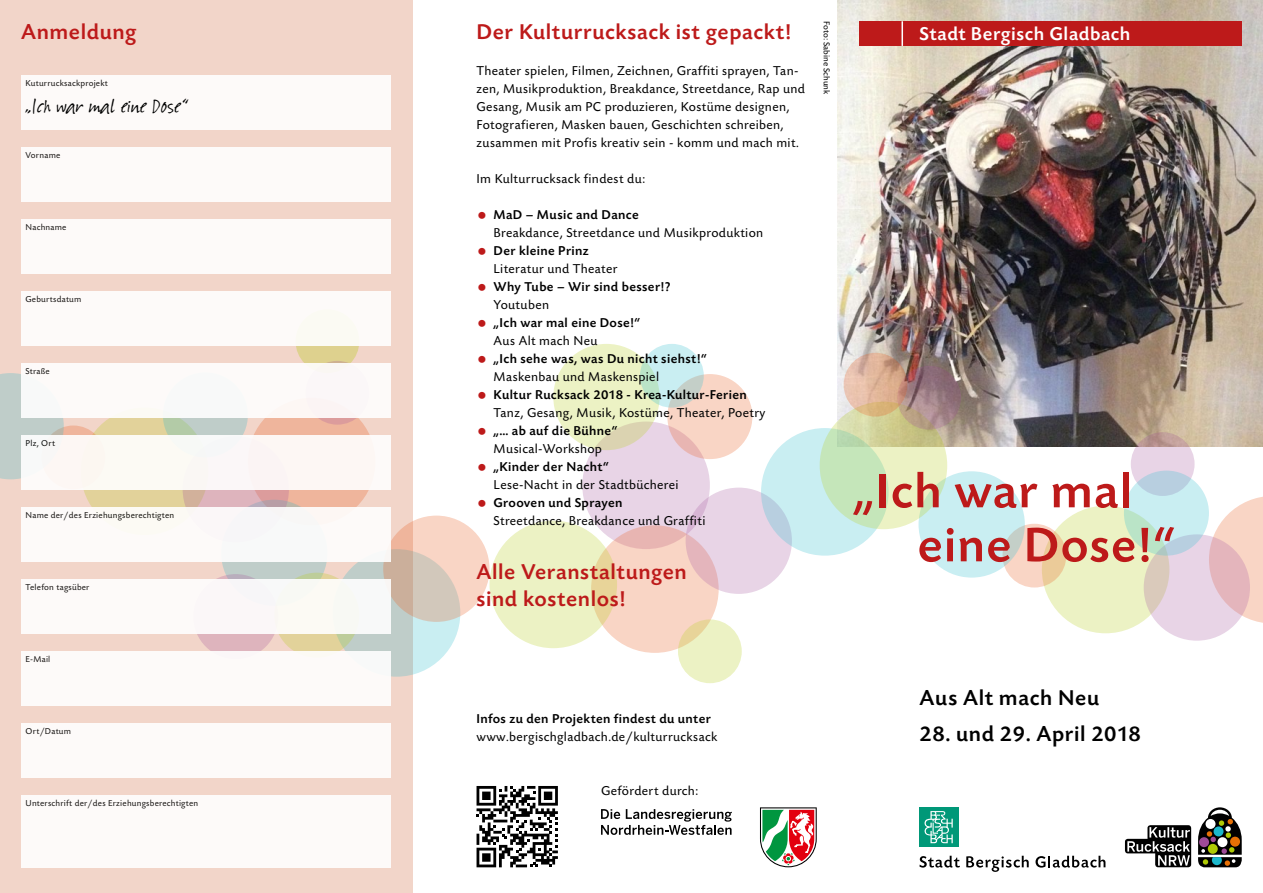
<style>
.page{position:relative;width:1263px;height:893px;background:#fff}
.page>*{position:absolute;margin:0;border:0;box-sizing:border-box;transform-origin:0 0}
.t1{font:500 51px/54px "Today Sans BEFOP";letter-spacing:.02em;color:#bd1a1a}
.t2{font:24px "Suomi Hand Script";letter-spacing:.025em;color:#000}
.t3{font:500 22.5px/27px "Today Sans BEFOP";letter-spacing:.025em;color:#bd1a1a}
.t4{font:500 22.5px "Today Sans BEFOP";letter-spacing:.025em;color:#000}
.t5{font:500 19.5px "Today Sans BEFOP";letter-spacing:.025em;color:#fff}
.t6{font:13.5px/18px "Today Sans BEFOP";letter-spacing:.025em;color:#000}
.t7{font:500 13.5px/18px "Today Sans BEFOP";letter-spacing:.025em;color:#000}
.t8{font:9px "Today Sans BEFOP";letter-spacing:.025em;color:#000}
.t9{font:9px "Today Sans BEFOP";color:#000}
.s1{font-weight:500;font-size:20.25px;color:#bd1a1a}
.s2{font-weight:500}
.s3{font-size:20.25px;color:#bd1a1a}
.s4{font-weight:400}
</style>
<div class="page">
<img style="left:838px;top:0;width:425px;height:446px">
<div style="left:0;top:0;width:412px;height:893px;background:#f2d5c9"></div>
<svg style="left:296px;top:309px;width:63px;height:64px"></svg>
<div style="left:582px;top:422px;width:128px;height:127px;background:#e8d4e6;border-radius:50%"></div>
<svg style="left:553px;top:344px;width:107px;height:106px;background:#eaeec2"></svg>
<svg style="left:667px;top:374px;width:85px;height:85px;background:#f7d2c3"></svg>
<svg style="left:640px;top:344px;width:64px;height:64px;background:#c6e6e2"></svg>
<div style="left:248px;top:398px;width:127px;height:127px;background:#efb59c;border-radius:50%"></div>
<svg style="left:221px;top:500px;width:106px;height:106px;background:#c2cfcb"></svg>
<svg style="left:193px;top:574px;width:85px;height:85px"></svg>
<svg style="left:333px;top:549px;width:127px;height:128px;background:#c3dad9"></svg>
<svg style="left:383px;top:516px;width:106px;height:106px;background:#e5c9b9"></svg>
<svg style="left:274px;top:573px;width:85px;height:85px"></svg>
<svg style="left:305px;top:361px;width:64px;height:64px"></svg>
<div style="left:81px;top:407px;width:127px;height:128px;background:#e2d29a;border-radius:50%"></div>
<svg style="left:183px;top:436px;width:106px;height:106px;background:#d8b1b3"></svg>
<svg style="left:163px;top:372px;width:85px;height:85px"></svg>
<svg style="left:41px;top:425px;width:64px;height:64px"></svg>
<svg style="left:591px;top:525px;width:128px;height:128px;background:#f6d1c3"></svg>
<svg style="left:489px;top:521px;width:128px;height:127px;background:#ebeebf"></svg>
<svg style="left:686px;top:488px;width:106px;height:106px;background:#e7cfe1"></svg>
<div style="left:0;top:373px;width:64px;height:106px;background:#bfcdc9"></div>
<svg style="left:1213px;top:496px;width:50px;height:127px"></svg>
<svg style="left:678px;top:619px;width:64px;height:64px;background:#ebeebf"></svg>
<svg style="left:1131px;top:432px;width:63px;height:64px;background:#dcc4d0"></svg>
<div style="left:1042px;top:506px;width:127px;height:127px;background:#ecf2c4;border-radius:50%"></div>
<svg style="left:1144px;top:534px;width:106px;height:107px;background:#e5cbd6"></svg>
<svg style="left:1124px;top:471px;width:85px;height:85px;background:#c2e4e5"></svg>
<svg style="left:1002px;top:524px;width:64px;height:63px;background:#f4d1b6"></svg>
<svg style="left:918px;top:471px;width:107px;height:107px;background:#c9ecef"></svg>
<svg style="left:761px;top:428px;width:128px;height:128px;background:#c7ebf0"></svg>
<svg style="left:820px;top:402px;width:127px;height:127px;background:#d3e4b5"></svg>
<svg style="left:897px;top:366px;width:64px;height:64px;background:#9d7d7f"></svg>
<svg style="left:844px;top:353px;width:63px;height:64px;background:#dbb194"></svg>
<div style="left:859px;top:21px;width:383px;height:25px;background:#bd1a1a"></div>
<hr style="left:901px;top:21px;width:2px;height:25px;background:#fff">
<div style="left:21px;top:75px;width:370px;height:54px;background:#fff"></div>
<div style="left:21px;top:219px;width:370px;height:54px;background:#fff"></div>
<div style="left:21px;top:363px;width:370px;height:54px;background:#fff"></div>
<div style="left:21px;top:507px;width:370px;height:54px;background:#fff"></div>
<div style="left:21px;top:147px;width:370px;height:54px;background:#fff"></div>
<div style="left:21px;top:291px;width:370px;height:54px;background:#fff"></div>
<div style="left:21px;top:435px;width:370px;height:54px;background:#fcf7f4"></div>
<div style="left:21px;top:579px;width:370px;height:54px;background:#fff"></div>
<div style="left:21px;top:651px;width:370px;height:54px;background:#fff"></div>
<div style="left:21px;top:723px;width:370px;height:54px;background:#fff"></div>
<div style="left:21px;top:795px;width:370px;height:72px;background:#fff"></div>
<svg style="left:1198px;top:807px;width:44px;height:60px"></svg>
<svg style="left:1125px;top:825px;width:66px;height:42px"></svg>
<div style="left:919px;top:807px;width:40px;height:40px;background:#009878"></div>
<svg style="left:924px;top:811px;width:29px;height:32px"></svg>
<svg style="left:919px;top:856px;width:41px;height:12px"></svg>
<svg style="left:966px;top:856px;width:63px;height:16px"></svg>
<svg style="left:1035px;top:856px;width:70px;height:12px"></svg>
<svg style="left:601px;top:809px;width:131px;height:26px"></svg>
<svg style="left:760px;top:807px;width:57px;height:60px"></svg>
<svg style="left:476px;top:786px;width:82px;height:81px"></svg>
<h3 class="t3" style="left:21px;top:19px;width:117px">Anmeldung</h3>
<p class="t8" style="left:26px;top:78px;width:84px">Kuturrucksackprojekt</p>
<h2 class="t2" style="left:26px;top:94px;width:163px">„Ich war mal eine Dose“</h2>
<p class="t8" style="left:26px;top:150px;width:36px">Vorname</p>
<p class="t8" style="left:26px;top:222px;width:42px">Nachname</p>
<p class="t8" style="left:26px;top:294px;width:57px">Geburtsdatum</p>
<p class="t8" style="left:26px;top:366px;width:26px">Straße</p>
<p class="t8" style="left:26px;top:438px;width:31px">Plz, Ort</p>
<p class="t8" style="left:26px;top:510px;width:150px">Name der/des Erziehungsberechtigten</p>
<p class="t8" style="left:26px;top:582px;width:65px">Telefon tagsüber</p>
<p class="t8" style="left:26px;top:654px;width:26px">E-Mail</p>
<p class="t8" style="left:26px;top:726px;width:47px">Ort/Datum</p>
<p class="t8" style="left:26px;top:798px;width:174px">Unterschrift der/des Erziehungsberechtigten</p>
<p class="t9" style="left:832px;top:21px;width:74px;rotate:90deg">Foto: Sabine Schunk</p>
<h3 class="t3" style="left:476px;top:19px;width:316px">Der Kulturrucksack ist gepackt!</h3>
<h3 class="t5" style="left:919px;top:23px;width:212px">Stadt Bergisch Gladbach</h3>
<p class="t6" style="left:476px;top:62px;width:330px">Theater spielen, Filmen, Zeichnen, Graffiti sprayen, Tan&shy;zen, Musikproduktion, Breakdance, Streetdance, Rap und Gesang, Musik am PC produzieren, Kostüme designen, Fotografieren, Masken bauen, Geschichten schreiben, zusammen mit Profis kreativ sein - komm und mach mit.</p>
<p class="t6" style="left:476px;top:170px;width:170px">Im Kulturrucksack findest du:</p>
<p class="t6" style="left:493px;top:206px;width:271px;text-indent:-17px"><span class="s1">•</span> <span class="s2">MaD – Music and Dance<br></span>Breakdance, Streetdance und Musikproduktion</p>
<p class="t6" style="left:493px;top:242px;width:126px;text-indent:-17px"><span class="s1">•</span> <span class="s2">Der kleine Prinz<br></span>Literatur und Theater</p>
<p class="t7" style="left:493px;top:278px;width:178px;text-indent:-17px"><span class="s3">•</span> Why Tube – Wir sind besser!?<br><span class="s4">Youtuben</span></p>
<p class="t7" style="left:493px;top:314px;width:148px;text-indent:-17px"><span class="s3">•</span> „Ich war mal eine Dose!“<br><span class="s4">Aus Alt mach Neu</span></p>
<p class="t7" style="left:493px;top:350px;width:215px;text-indent:-17px"><span class="s3">•</span> „Ich sehe was, was Du nicht siehst!“<br><span class="s4">Maskenbau und Maskenspiel</span></p>
<p class="t6" style="left:493px;top:386px;width:273px;text-indent:-17px"><span class="s1">•</span> <span class="s2">Kultur Rucksack 2018 - Krea-Kultur-Ferien<br></span>Tanz, Gesang, Musik, Kostüme, Theater, Poetry</p>
<p class="t7" style="left:476px;top:422px;width:143px;text-align:center"><span class="s3">•</span> „… ab auf die Bühne“<br><span class="s4">Musical-Workshop</span></p>
<p class="t6" style="left:493px;top:458px;width:186px;text-indent:-17px"><span class="s1">•</span> <span class="s2">„Kinder der Nacht“<br></span>Lese-Nacht in der Stadtbücherei</p>
<p class="t6" style="left:493px;top:494px;width:213px;text-indent:-17px"><span class="s1">•</span> <span class="s2">Grooven und Sprayen<br></span>Streetdance, Breakdance und Graffiti</p>
<h3 class="t3" style="left:476px;top:559px;width:212px">Alle Veranstaltungen sind kostenlos!</h3>
<h1 class="t1" style="left:917px;top:465px;width:260px;text-indent:-64px">„Ich war mal eine Dose!“</h1>
<p class="t7" style="left:476px;top:710px;width:236px">Infos zu den Projekten findest du unter</p>
<p class="t6" style="left:476px;top:728px;width:242px">www.bergischgladbach.de/kulturrucksack</p>
<p class="t6" style="left:601px;top:782px;width:99px">Gefördert durch:</p>
<h3 class="t4" style="left:919px;top:686px;width:181px">Aus Alt mach Neu</h3>
<h3 class="t4" style="left:919px;top:722px;width:223px">28. und 29. April 2018</h3>
</div>
